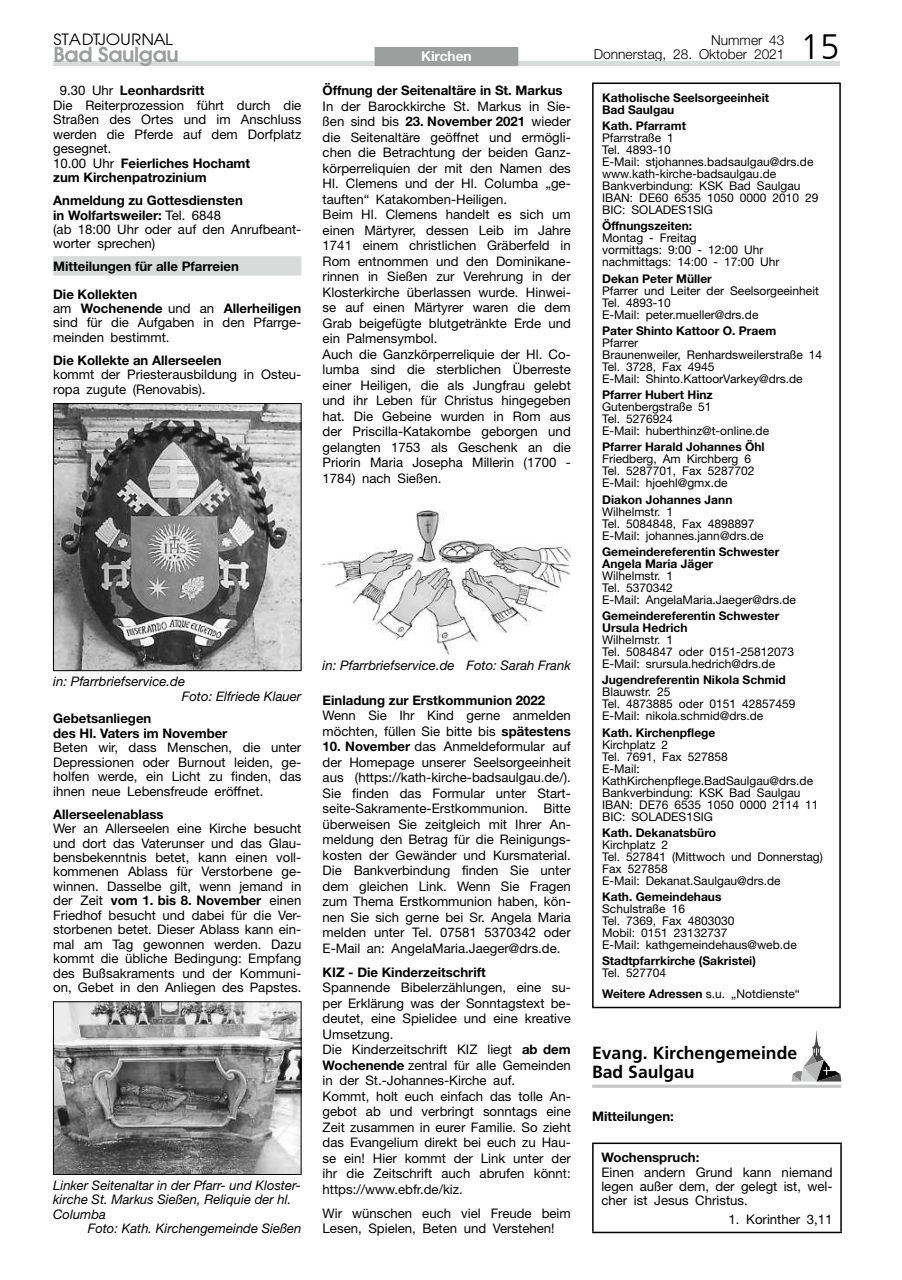
<style>
.page{position:relative;width:902px;height:1280px;background:#fff}
.page>*{position:absolute;margin:0;border:0;box-sizing:border-box;transform-origin:0 0}
.t1{font:300 35.1px "Frutiger";color:#000}
.t2{font:600 21.45px "Avant Garde Two BQ";letter-spacing:-.02em;color:#9d9e9e}
.t3{font:700 17.55px/19.2px "Frutiger";color:#000}
.t4{font:16.35px "Avant Garde Two BQ";color:#000;scale:1.08 1}
.t5{font:300 13.65px/13.5px "Helvetica Neue";color:#000;text-align:right}
.t6{font:700 13.65px "Helvetica Neue";color:#fff}
.t7{font:13.2px/15.5px "Helvetica Neue";color:#000}
.t8{font:700 13.2px/27.2px "Helvetica Neue";color:#000}
.t9{font:italic 13.2px/14.4px "Helvetica Neue";color:#000}
.t10{font:12px/12px "Helvetica Neue";color:#000}
.t11{font:700 12px/12px "Helvetica Neue";color:#000}
.s1{font-weight:700}
</style>
<div class="page">
<div style="left:53px;top:61px;width:786px;height:5px;background:#d9dada"></div>
<div style="left:374px;top:47px;width:144px;height:19px;background:#9d9e9e"></div>
<div style="left:53px;top:256px;width:248px;height:20px;background:#d9dada"></div>
<img style="left:55px;top:405px;width:244px;height:264px">
<div style="left:53px;top:403px;width:248px;height:268px;border:1px solid #000"></div>
<img style="left:55px;top:1003px;width:244px;height:170px">
<div style="left:53px;top:1001px;width:248px;height:174px;border:1px solid #000"></div>
<div style="left:592px;top:83px;width:248px;height:925px;border:2px solid #000"></div>
<svg style="left:592px;top:1084px;width:249px;height:4px"></svg>
<svg style="left:791px;top:1031px;width:50px;height:50px"></svg>
<hr style="left:592px;top:1142px;width:249px;height:2px;background:#000">
<hr style="left:592px;top:1144px;width:1px;height:88px;background:#000">
<hr style="left:840px;top:1144px;width:1px;height:88px;background:#000">
<hr style="left:592px;top:1232px;width:249px;height:1px;background:#000">
<img style="left:322px;top:510px;width:248px;height:144px">
<p class="t4" style="left:53px;top:31px;width:112px">STADTJOURNAL</p>
<h2 class="t2" style="left:53px;top:42px;width:127px">Bad Saulgau</h2>
<p class="t6" style="left:421px;top:48px;width:52px">Kirchen</p>
<p class="t7" style="left:53px;top:83px;width:250px;line-height:14.4px;text-indent:7px">9.30 Uhr <span class="s1">Leonhardsritt<br></span>Die Reiterprozession führt durch die<br>Straßen des Ortes und im Anschluss werden die Pferde auf dem Dorfplatz gesegnet.<br>10.00 Uhr <span class="s1">Feierliches Hochamt<br>zum Kirchenpatrozinium</span></p>
<p class="t7" style="left:53px;top:193px;width:250px;line-height:14.4px"><span class="s1">Anmeldung zu Gottesdiensten<br>in Wolfartsweiler:</span> Tel. 6848<br>(ab 18:00 Uhr oder auf den Anrufbeant&shy;worter sprechen)</p>
<p class="t8" style="left:53px;top:253px;width:187px">Mitteilungen für alle Pfarreien<br>Die Kollekten</p>
<p class="t7" style="left:53px;top:301px;width:250px;line-height:14.4px;text-align:justify">am <span class="s1">Wochenende</span> und an <span class="s1">Allerheiligen </span>sind für die Aufgaben in den Pfarrge&shy;meinden bestimmt.</p>
<p class="t8" style="left:53px;top:346px;width:170px">Die Kollekte an Allerseelen</p>
<p class="t7" style="left:53px;top:367px;width:250px;line-height:14.4px">kommt der Priesterausbildung in Osteu&shy;ropa zugute (Renovabis).</p>
<p class="t8" style="left:322px;top:77px;width:241px">Öffnung der Seitenaltäre in St. Markus</p>
<p class="t7" style="left:322px;top:98px;width:250px">In der Barockkirche St. Markus in Sie&shy;ßen sind bis <span class="s1">23. November 2021</span> wieder die Seitenaltäre geöffnet und ermögli&shy;chen die Betrachtung der beiden Ganz&shy;körperreliquien der mit den Namen des Hl. Clemens und der Hl. Columba „ge&shy;tauften“ Katakomben-Heiligen.<br>Beim Hl. Clemens handelt es sich um einen Märtyrer, dessen Leib im Jahre 1741 einem christlichen Gräberfeld in Rom entnommen und den Dominikane&shy;rinnen in Sießen zur Verehrung in der Klosterkirche überlassen wurde. Hinwei&shy;se auf einen Märtyrer waren die dem Grab beigefügte blutgetränkte Erde und ein Palmensymbol.<br>Auch die Ganzkörperreliquie der Hl. Co&shy;lumba sind die sterblichen Überreste einer Heiligen, die als Jungfrau gelebt und ihr Leben für Christus hingegeben hat. Die Gebeine wurden in Rom aus der Priscilla-Katakombe geborgen und gelangten 1753 als Geschenk an die Priorin Maria Josepha Millerin (1700 - 1784) nach Sießen.</p>
<p class="t9" style="left:182px;top:674px;width:121px;text-indent:-129px">in: Pfarrbriefservice.de<br>Foto: Elfriede Klauer</p>
<p class="t8" style="left:53px;top:711px;width:176px;line-height:14.4px">Gebetsanliegen<br>des Hl. Vaters im November</p>
<p class="t7" style="left:53px;top:740px;width:250px;line-height:14.4px;text-align:justify">Beten wir, dass Menschen, die unter Depressionen oder Burnout leiden, ge&shy;holfen werde, ein Licht zu finden, das ihnen neue Lebensfreude eröffnet.</p>
<p class="t8" style="left:53px;top:800px;width:112px">Allerseelenablass</p>
<p class="t7" style="left:53px;top:821px;width:250px;line-height:14.4px;text-align:justify">Wer an Allerseelen eine Kirche besucht und dort das Vaterunser und das Glau&shy;bensbekenntnis betet, kann einen voll&shy;kommenen Ablass für Verstorbene ge&shy;winnen. Dasselbe gilt, wenn jemand in der Zeit <span class="s1">vom 1. bis 8. November</span> einen Friedhof besucht und dabei für die Ver&shy;storbenen betet. Dieser Ablass kann ein&shy;mal am Tag gewonnen werden. Dazu kommt die übliche Bedingung: Empfang des Bußsakraments und der Kommuni&shy;on, Gebet in den Anliegen des Papstes.</p>
<p class="t9" style="left:53px;top:1178px;width:249px">Linker Seitenaltar in der Pfarr- und Kloster&shy;kirche St. Markus Sießen, Reliquie der hl.<br>Columba</p>
<p class="t9" style="left:88px;top:1221px;width:215px">Foto: Kath. Kirchengemeinde Sießen</p>
<p class="t9" style="left:322px;top:658px;width:250px">in: Pfarrbriefservice.de Foto: Sarah Frank</p>
<p class="t8" style="left:322px;top:686px;width:224px">Einladung zur Erstkommunion 2022</p>
<p class="t7" style="left:322px;top:708px;width:250px">Wenn Sie Ihr Kind gerne anmelden möchten, füllen Sie bitte bis <span class="s1">spätestens</span></p>
<p class="t7" style="left:322px;top:739px;width:250px;text-align:justify"><span class="s1">10. November</span> das Anmeldeformular auf der Homepage unserer Seelsorgeeinheit aus (https://kath-kirche-badsaulgau.de/).<br>Sie finden das Formular unter Start&shy;seite-Sakramente-Erstkommunion. Bitte überweisen Sie zeitgleich mit Ihrer An&shy;meldung den Betrag für die Reinigungs&shy;kosten der Gewänder und Kursmaterial.<br>Die Bankverbindung finden Sie unter dem gleichen Link. Wenn Sie Fragen zum Thema Erstkommunion haben, kön&shy;nen Sie sich gerne bei Sr. Angela Maria melden unter Tel. 07581 5370342 oder E-Mail an: AngelaMaria.Jaeger@drs.de.</p>
<p class="t8" style="left:322px;top:958px;width:165px">KIZ - Die Kinderzeitschrift</p>
<p class="t7" style="left:322px;top:980px;width:250px">Spannende Bibelerzählungen, eine su&shy;per Erklärung was der Sonntagstext be&shy;deutet, eine Spielidee und eine kreative Umsetzung.<br>Die Kinderzeitschrift KIZ liegt <span class="s1">ab dem Wochenende</span> zentral für alle Gemeinden in der St.-Johannes-Kirche auf.<br>Kommt, holt euch einfach das tolle An&shy;gebot ab und verbringt sonntags eine Zeit zusammen in eurer Familie. So zieht das Evangelium direkt bei euch zu Hau&shy;se ein! Hier kommt der Link unter der ihr die Zeitschrift auch abrufen könnt: https://www.ebfr.de/kiz.</p>
<p class="t7" style="left:322px;top:1205px;width:250px">Wir wünschen euch viel Freude beim<br>Lesen, Spielen, Beten und Verstehen!</p>
<p class="t5" style="left:593px;top:33px;width:192px">Nummer 43<br>Donnerstag, 28. Oktober 2021</p>
<h1 class="t1" style="left:800px;top:27px;width:41px">15</h1>
<p class="t11" style="left:602px;top:91px;width:168px">Katholische Seelsorgeeinheit<br>Bad Saulgau</p>
<p class="t11" style="left:602px;top:120px;width:85px">Kath. Pfarramt</p>
<p class="t10" style="left:602px;top:132px;width:218px">Pfarrstraße 1<br>Tel. 4893-10<br>E-Mail: stjohannes.badsaulgau@drs.de www.kath-kirche-badsaulgau.de<br>Bankverbindung: KSK Bad Saulgau<br>IBAN: DE60 6535 1050 0000 2010 29<br>BIC: SOLADES1SIG</p>
<p class="t11" style="left:602px;top:220px;width:92px">Öffnungszeiten:</p>
<p class="t10" style="left:602px;top:232px;width:179px">Montag - Freitag<br>vormittags: 9:00 - 12:00 Uhr nachmittags: 14:00 - 17:00 Uhr</p>
<p class="t11" style="left:602px;top:272px;width:111px">Dekan Peter Müller</p>
<p class="t10" style="left:602px;top:284px;width:218px">Pfarrer und Leiter der Seelsorgeeinheit<br>Tel. 4893-10<br>E-Mail: peter.mueller@drs.de</p>
<p class="t11" style="left:602px;top:324px;width:176px">Pater Shinto Kattoor O. Praem</p>
<p class="t10" style="left:602px;top:336px;width:221px">Pfarrer<br>Braunenweiler, Renhardsweilerstraße 14<br>Tel. 3728, Fax 4945<br>E-Mail: Shinto.KattoorVarkey@drs.de</p>
<p class="t11" style="left:602px;top:389px;width:112px">Pfarrer Hubert Hinz</p>
<p class="t10" style="left:602px;top:401px;width:168px">Gutenbergstraße 51<br>Tel. 5276924<br>E-Mail: huberthinz@t-online.de</p>
<p class="t11" style="left:602px;top:441px;width:164px">Pfarrer Harald Johannes Öhl</p>
<p class="t10" style="left:602px;top:453px;width:154px">Friedberg, Am Kirchberg 6<br>Tel. 5287701, Fax 5287702<br>E-Mail: hjoehl@gmx.de</p>
<p class="t11" style="left:602px;top:493px;width:132px">Diakon Johannes Jann</p>
<p class="t10" style="left:602px;top:505px;width:163px">Wilhelmstr. 1<br>Tel. 5084848, Fax 4898897<br>E-Mail: johannes.jann@drs.de</p>
<p class="t11" style="left:602px;top:545px;width:179px">Gemeindereferentin Schwester<br>Angela Maria Jäger</p>
<p class="t10" style="left:602px;top:569px;width:195px">Wilhelmstr. 1<br>Tel. 5370342<br>E-Mail: AngelaMaria.Jaeger@drs.de</p>
<p class="t11" style="left:602px;top:610px;width:179px">Gemeindereferentin Schwester<br>Ursula Hedrich</p>
<p class="t10" style="left:602px;top:634px;width:193px">Wilhelmstr. 1<br>Tel. 5084847 oder 0151-25812073<br>E-Mail: srursula.hedrich@drs.de</p>
<p class="t11" style="left:602px;top:674px;width:185px">Jugendreferentin Nikola Schmid</p>
<p class="t10" style="left:602px;top:686px;width:195px">Blauwstr. 25<br>Tel. 4873885 oder 0151 42857459<br>E-Mail: nikola.schmid@drs.de</p>
<p class="t11" style="left:602px;top:726px;width:115px">Kath. Kirchenpflege</p>
<p class="t10" style="left:602px;top:738px;width:218px">Kirchplatz 2<br>Tel. 7691, Fax 527858<br>E-Mail:<br>KathKirchenpflege.BadSaulgau@drs.de<br>Bankverbindung: KSK Bad Saulgau<br>IBAN: DE76 6535 1050 0000 2114 11<br>BIC: SOLADES1SIG</p>
<p class="t11" style="left:602px;top:826px;width:116px">Kath. Dekanatsbüro</p>
<p class="t10" style="left:602px;top:838px;width:222px">Kirchplatz 2<br>Tel. 527841 (Mittwoch und Donnerstag)<br>Fax 527858<br>E-Mail: Dekanat.Saulgau@drs.de</p>
<p class="t11" style="left:602px;top:891px;width:121px">Kath. Gemeindehaus</p>
<p class="t10" style="left:602px;top:903px;width:196px">Schulstraße 16<br>Tel. 7369, Fax 4803030<br>Mobil: 0151 23132737<br>E-Mail: kathgemeindehaus@web.de</p>
<p class="t11" style="left:602px;top:955px;width:155px">Stadtpfarrkirche (Sakristei)</p>
<p class="t10" style="left:602px;top:963px;width:199px;line-height:20.5px">Tel. 527704<br><span class="s1">Weitere Adressen</span> s.u. „Notdienste“</p>
<h3 class="t3" style="left:592px;top:1043px;width:206px">Evang. Kirchengemeinde<br>Bad Saulgau</h3>
<p class="t8" style="left:592px;top:1103px;width:83px">Mitteilungen:</p>
<p class="t8" style="left:601px;top:1143px;width:99px">Wochenspruch:</p>
<p class="t7" style="left:601px;top:1164px;width:233px;line-height:14.4px;text-align:justify">Einen andern Grund kann niemand legen außer dem, der gelegt ist, wel&shy;cher ist Jesus Christus.</p>
<p class="t7" style="left:728px;top:1211px;width:105px">1. Korinther 3,11</p>
</div>
